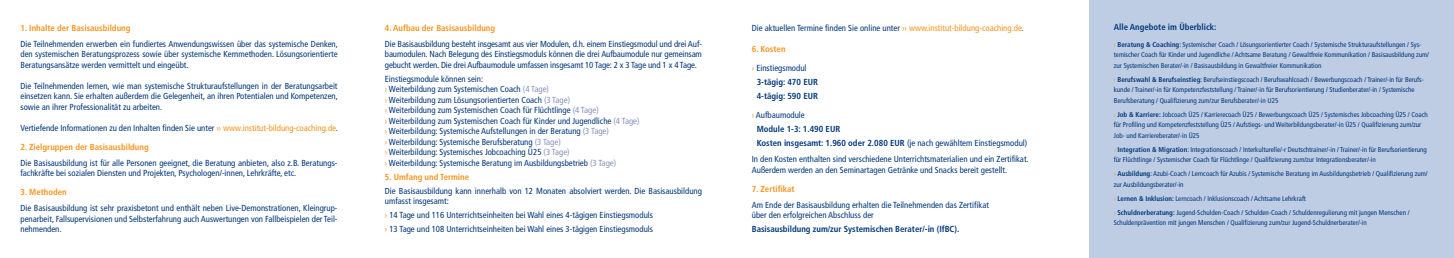
<style>
.page{position:relative;width:1454px;height:258px;background:#fff}
.page>*{position:absolute;margin:0;border:0;box-sizing:border-box;transform-origin:0 0}
.t1{font:condensed 8.75px/10.5px "Frutiger";color:#00377b}
.t2{font:700 condensed 8.75px/14px "Frutiger";color:#00377b}
.t3{font:700 condensed 8.75px "Frutiger";color:#f7941e}
.t4{font:condensed 7px/10.5px "Frutiger";color:#00377b}
.s1{color:#f7941e}
.s2{color:#25408f}
.s3{color:#8992bd}
.s4{font-weight:400;color:#f7941e}
.s5{font-weight:400}
.s6{font-weight:700}
</style>
<div class="page">
<div style="left:1089px;top:0;width:364px;height:258px;background:#becde4"></div>
<p class="t3" style="left:20px;top:23px;width:111px">1. Inhalte der Basisausbildung</p>
<p class="t1" style="left:20px;top:38px;width:319px;text-align:justify">Die Teilnehmenden erwerben ein fundiertes Anwendungswissen über das systemische Denken, den systemischen Beratungsprozess sowie über systemische Kernmethoden. Lösungsorientierte Beratungsansätze werden vermittelt und eingeübt.</p>
<p class="t1" style="left:20px;top:80px;width:319px;text-align:justify">Die Teilnehmenden lernen, wie man systemische Strukturaufstellungen in der Beratungsarbeit einsetzen kann. Sie erhalten außerdem die Gelegenheit, an ihren Potentialen und Kompetenzen, sowie an ihrer Professionalität zu arbeiten.</p>
<p class="t1" style="left:20px;top:122px;width:319px">Vertiefende Informationen zu den Inhalten finden Sie unter <span class="s1">›› www.institut-bildung-coaching.de</span><span class="s2">.</span></p>
<p class="t3" style="left:20px;top:142px;width:130px">2. Zielgruppen der Basisausbildung</p>
<p class="t1" style="left:20px;top:157px;width:318px">Die Basisausbildung ist für alle Personen geeignet, die Beratung anbieten, also z.B. Beratungs&shy;fachkräfte bei sozialen Diensten und Projekten, Psychologen/-innen, Lehrkräfte, etc.</p>
<p class="t3" style="left:20px;top:187px;width:48px">3. Methoden</p>
<p class="t1" style="left:20px;top:203px;width:318px;text-align:justify">Die Basisausbildung ist sehr praxisbetont und enthält neben Live-Demonstrationen, Kleingrup&shy;penarbeit, Fallsupervisionen und Selbsterfahrung auch Auswertungen von Fallbeispielen der Teil&shy;nehmenden.</p>
<p class="t3" style="left:385px;top:23px;width:112px">4. Aufbau der Basisausbildung</p>
<p class="t1" style="left:385px;top:38px;width:318px;text-align:justify">Die Basisausbildung besteht insgesamt aus vier Modulen, d.h. einem Einstiegsmodul und drei Auf&shy;baumodulen. Nach Belegung des Einstiegsmoduls können die drei Aufbaumodule nur gemeinsam gebucht werden. Die drei Aufbaumodule umfassen insgesamt 10 Tage: 2 x 3 Tage und 1 x 4 Tage.</p>
<p class="t1" style="left:385px;top:73px;width:256px">Einstiegsmodule können sein:<br><span class="s1">›</span> Weiterbildung zum Systemischen Coach <span class="s3">(4 Tage)<br></span><span class="s1">›</span> Weiterbildung zum Lösungsorientierten Coach <span class="s3">(3 Tage)<br></span><span class="s1">›</span> Weiterbildung zum Systemischen Coach für Flüchtlinge <span class="s3">(4 Tage)<br></span><span class="s1">›</span> Weiterbildung zum Systemischen Coach für Kinder und Jugendliche <span class="s3">(4 Tage) </span><span class="s1">›</span> Weiterbildung: Systemische Aufstellungen in der Beratung <span class="s3">(3 Tage)<br></span><span class="s1">›</span> Weiterbildung: Systemische Berufsberatung <span class="s3">(3 Tage)<br></span><span class="s1">›</span> Weiterbildung: Systemisches Jobcoaching Ü25 <span class="s3">(3 Tage)<br></span><span class="s1">›</span> Weiterbildung: Systemische Beratung im Ausbildungsbetrieb <span class="s3">(3 Tage)</span></p>
<p class="t3" style="left:385px;top:171px;width:86px">5. Umfang und Termine</p>
<p class="t1" style="left:385px;top:185px;width:319px">Die Basisausbildung kann innerhalb von 12 Monaten absolviert werden. Die Basisausbildung umfasst insgesamt:</p>
<p class="t1" style="left:385px;top:208px;width:270px;line-height:14px"><span class="s1">›</span> 14 Tage und 116 Unterrichtseinheiten bei Wahl eines 4-tägigen Einstiegsmoduls <span class="s1">›</span> 13 Tage und 108 Unterrichtseinheiten bei Wahl eines 3-tägigen Einstiegsmoduls</p>
<p class="t1" style="left:752px;top:23px;width:273px">Die aktuellen Termine finden Sie online unter <span class="s1">›› www.institut-bildung-coaching.de</span><span class="s2">.</span></p>
<p class="t3" style="left:752px;top:44px;width:35px">6. Kosten</p>
<p class="t2" style="left:756px;top:61px;width:63px;text-indent:-5px"><span class="s4">›</span> <span class="s5">Einstiegsmodul<br></span>3-tägig: 470 EUR<br>4-tägig: 590 EUR</p>
<p class="t2" style="left:756px;top:108px;width:272px;text-indent:-5px"><span class="s4">›</span> <span class="s5">Aufbaumodule<br></span>Module 1-3: 1.490 EUR<br>Kosten insgesamt: 1.960 oder 2.080 EUR <span class="s5">(je nach gewähltem Einstiegsmodul)</span></p>
<p class="t1" style="left:752px;top:154px;width:278px">In den Kosten enthalten sind verschiedene Unterrichtsmaterialien und ein Zertifikat.<br>Außerdem werden an den Seminartagen Getränke und Snacks bereit gestellt.</p>
<p class="t3" style="left:752px;top:184px;width:44px">7. Zertifikat</p>
<p class="t1" style="left:752px;top:199px;width:239px">Am Ende der Basisausbildung erhalten die Teilnehmenden das Zertifikat über den erfolgreichen Abschluss der</p>
<p class="t2" style="left:752px;top:222px;width:209px">Basisausbildung zum/zur Systemischen Berater/-in (IfBC).</p>
<p class="t2" style="left:1113px;top:20px;width:104px">Alle Angebote im Überblick:</p>
<p class="t4" style="left:1113px;top:39px;width:317px"><span class="s1">›</span> <span class="s6">Beratung &amp; Coaching</span>: Systemischer Coach / Lösungsorientierter Coach / Systemische Strukturaufstellungen / Sys&shy;temischer Coach für Kinder und Jugendliche / Achtsame Beratung / Gewaltfreie Kommunikation / Basisausbildung zum/ zur Systemischen Berater/-in / Basisausbildung in Gewaltfreier Kommunikation</p>
<p class="t4" style="left:1113px;top:74px;width:311px"><span class="s1">›</span> <span class="s6">Berufswahl &amp; Berufseinstieg</span>: Berufseinstiegscoach / Berufswahlcoach / Bewerbungscoach / Trainer/-in für Berufs&shy;kunde / Trainer/-in für Kompetenzfeststellung / Trainer/-in für Berufsorientierung / Studienberater/-in / Systemische<br>Berufsberatung / Qualifizierung zum/zur Berufsberater/-in U25</p>
<p class="t4" style="left:1113px;top:109px;width:316px"><span class="s1">›</span> <span class="s6">Job &amp; Karriere:</span> Jobcoach Ü25 / Karrierecoach Ü25 / Bewerbungscoach Ü25 / Systemisches Jobcoaching Ü25 / Coach für Profiling und Kompetenzfeststellung Ü25 / Aufstiegs- und Weiterbildungsberater/-in Ü25 / Qualifizierung zum/zur<br>Job- und Karriereberater/-in Ü25</p>
<p class="t4" style="left:1113px;top:144px;width:315px"><span class="s1">›</span> <span class="s6">Integration &amp; Migration</span>: Integrationscoach / Interkulturelle/-r Deutschtrainer/-in / Trainer/-in für Berufsorientierung für Flüchtlinge / Systemischer Coach für Flüchtlinge / Qualifizierung zum/zur Integrationsberater/-in</p>
<p class="t4" style="left:1113px;top:169px;width:315px"><span class="s1">›</span> <span class="s6">Ausbildung</span>: Azubi-Coach / Lerncoach für Azubis / Systemische Beratung im Ausbildungsbetrieb / Qualifizierung zum/ zur Ausbildungsberater/-in</p>
<p class="t4" style="left:1113px;top:191px;width:297px;line-height:14px"><span class="s1">›</span> <span class="s6">Lernen &amp; Inklusion:</span> Lerncoach / Inklusionscoach / Achtsame Lehrkraft<br><span class="s1">›</span> <span class="s6">Schuldnerberatung:</span> Jugend-Schulden-Coach / Schulden-Coach / Schuldenregulierung mit jungen Menschen /</p>
<p class="t4" style="left:1113px;top:218px;width:254px">Schuldenprävention mit jungen Menschen / Qualifizierung zum/zur Jugend-Schuldnerberater/-in</p>
</div>
